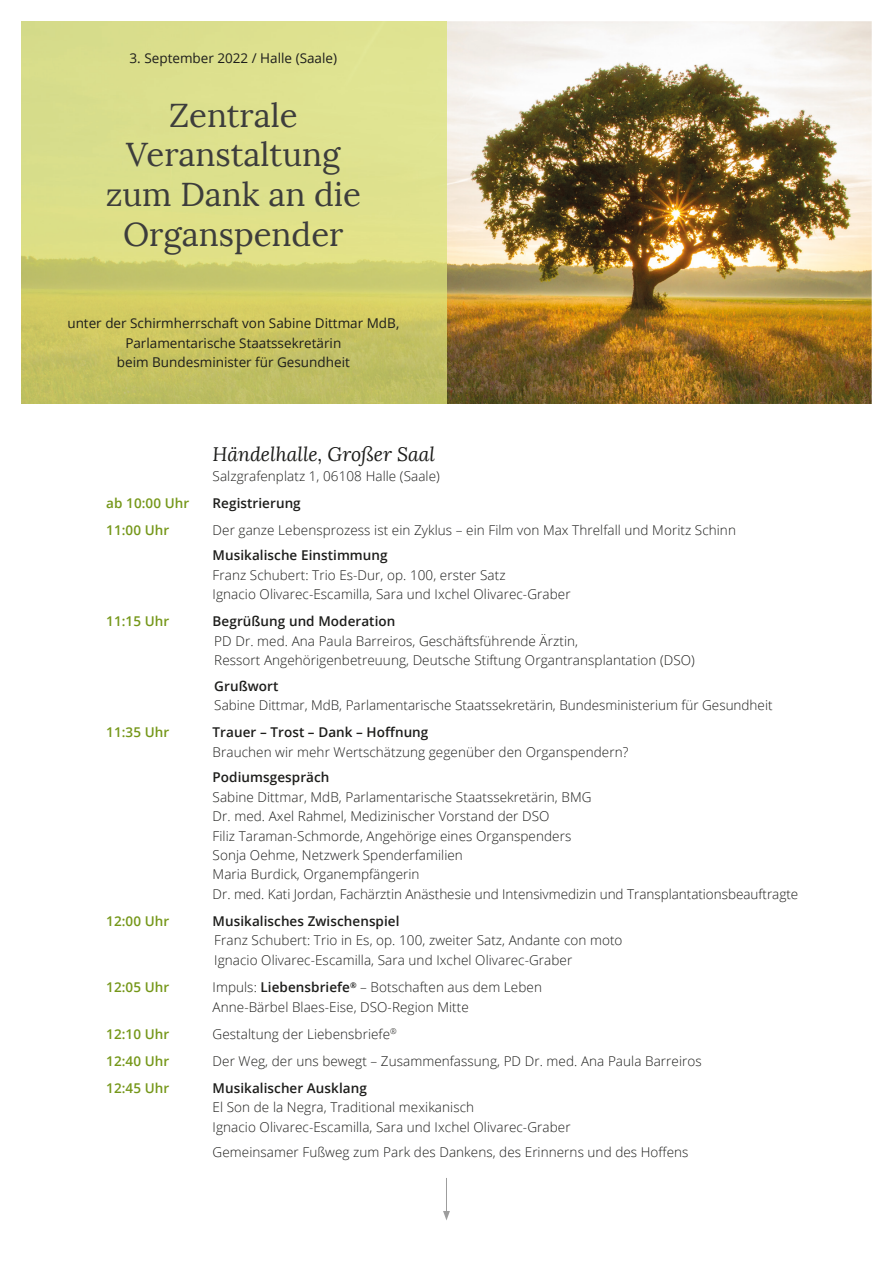
<style>
.page{position:relative;width:893px;height:1263px;background:#fff}
.page>*{position:absolute;margin:0;border:0;box-sizing:border-box;transform-origin:0 0}
.t1{font:33px/39.6px "Lora";color:#3d3d3c;text-align:center}
.t2{font:italic 19.5px "Lora";color:#1d1d1b}
.t3{font:300 13.5px/19.5px "Open Sans";letter-spacing:.005em;color:#1d1d1b}
.t4{font:600 13.5px "Open Sans";letter-spacing:.005em;color:#1d1d1b}
.t5{font:13.5px/19.5px "Open Sans";color:#1d1d1b;text-align:center}
.t6{font:600 13.5px "Open Sans";letter-spacing:.005em;color:#759719}
.s1{font-weight:600}
</style>
<div class="page">
<img style="left:446px;top:21px;width:426px;height:383px">
<img style="left:21px;top:21px;width:425px;height:383px">
<hr style="left:446px;top:1178px;width:1px;height:35px;background:#9d9d9d">
<svg style="left:443px;top:1211px;width:7px;height:9px"></svg>
<p class="t5" style="left:130px;top:48px;width:209px">3. September 2022 / Halle (Saale)</p>
<h1 class="t1" style="left:106px;top:96px;width:257px">Zentrale<br>Veranstaltung zum Dank an die<br>Organspender</h1>
<p class="t5" style="left:67px;top:313px;width:333px">unter der Schirmherrschaft von Sabine Dittmar MdB,<br>Parlamentarische Staatssekretärin<br>beim Bundesminister für Gesundheit</p>
<h2 class="t2" style="left:213px;top:442px;width:224px">Händelhalle, Großer Saal</h2>
<p class="t3" style="left:213px;top:465px;width:229px">Salzgrafenplatz 1, 06108 Halle (Saale)</p>
<p class="t6" style="left:106px;top:493px;width:84px">ab 10:00 Uhr</p>
<p class="t4" style="left:213px;top:493px;width:90px">Registrierung</p>
<p class="t6" style="left:106px;top:520px;width:65px">11:00 Uhr</p>
<p class="t3" style="left:213px;top:519px;width:525px">Der ganze Lebensprozess ist ein Zyklus – ein Film von Max Threlfall und Moritz Schinn</p>
<p class="t4" style="left:213px;top:546px;width:177px">Musikalische Einstimmung</p>
<p class="t3" style="left:213px;top:564px;width:359px">Franz Schubert: Trio Es-Dur, op. 100, erster Satz<br>Ignacio Olivarec-Escamilla, Sara und Ixchel Olivarec-Graber</p>
<p class="t6" style="left:106px;top:612px;width:65px">11:15 Uhr</p>
<p class="t4" style="left:213px;top:612px;width:184px">Begrüßung und Moderation</p>
<p class="t3" style="left:214px;top:630px;width:482px">PD Dr. med. Ana Paula Barreiros, Geschäftsführende Ärztin,<br>Ressort Angehörigenbetreuung, Deutsche Stiftung Organtransplantation (DSO)</p>
<p class="t4" style="left:214px;top:676px;width:66px">Grußwort</p>
<p class="t3" style="left:214px;top:695px;width:560px">Sabine Dittmar, MdB, Parlamentarische Staatssekretärin, Bundesministerium für Gesundheit</p>
<p class="t6" style="left:106px;top:723px;width:65px">11:35 Uhr</p>
<p class="t4" style="left:213px;top:723px;width:217px">Trauer – Trost – Dank – Hoffnung</p>
<p class="t3" style="left:213px;top:741px;width:417px">Brauchen wir mehr Wertschätzung gegenüber den Organspendern?</p>
<p class="t4" style="left:213px;top:768px;width:118px">Podiumsgespräch</p>
<p class="t3" style="left:213px;top:786px;width:587px">Sabine Dittmar, MdB, Parlamentarische Staatssekretärin, BMG<br>Dr. med. Axel Rahmel, Medizinischer Vorstand der DSO<br>Filiz Taraman-Schmorde, Angehörige eines Organspenders<br>Sonja Oehme, Netzwerk Spenderfamilien<br>Maria Burdick, Organempfängerin<br>Dr. med. Kati Jordan, Fachärztin Anästhesie und Intensivmedizin und Transplantationsbeauftragte</p>
<p class="t6" style="left:106px;top:912px;width:65px">12:00 Uhr</p>
<p class="t4" style="left:213px;top:912px;width:188px">Musikalisches Zwischenspiel</p>
<p class="t3" style="left:214px;top:930px;width:410px">Franz Schubert: Trio in Es, op. 100, zweiter Satz, Andante con moto<br>Ignacio Olivarec-Escamilla, Sara und Ixchel Olivarec-Graber</p>
<p class="t6" style="left:106px;top:978px;width:65px">12:05 Uhr</p>
<p class="t3" style="left:213px;top:977px;width:331px">Impuls: <span class="s1">Liebensbriefe</span><sup>®</sup> – Botschaften aus dem Leben<br>Anne-Bärbel Blaes-Eise, DSO-Region Mitte</p>
<p class="t6" style="left:106px;top:1024px;width:65px">12:10 Uhr</p>
<p class="t3" style="left:213px;top:1023px;width:186px">Gestaltung der Liebensbriefe<sup>®</sup></p>
<p class="t6" style="left:106px;top:1051px;width:65px">12:40 Uhr</p>
<p class="t3" style="left:213px;top:1050px;width:491px">Der Weg, der uns bewegt – Zusammenfassung, PD Dr. med. Ana Paula Barreiros</p>
<p class="t6" style="left:106px;top:1078px;width:65px">12:45 Uhr</p>
<p class="t4" style="left:213px;top:1078px;width:156px">Musikalischer Ausklang</p>
<p class="t3" style="left:213px;top:1097px;width:359px">El Son de la Negra, Traditional mexikanisch<br>Ignacio Olivarec-Escamilla, Sara und Ixchel Olivarec-Graber</p>
<p class="t3" style="left:213px;top:1142px;width:477px">Gemeinsamer Fußweg zum Park des Dankens, des Erinnerns und des Hoffens</p>
</div>
